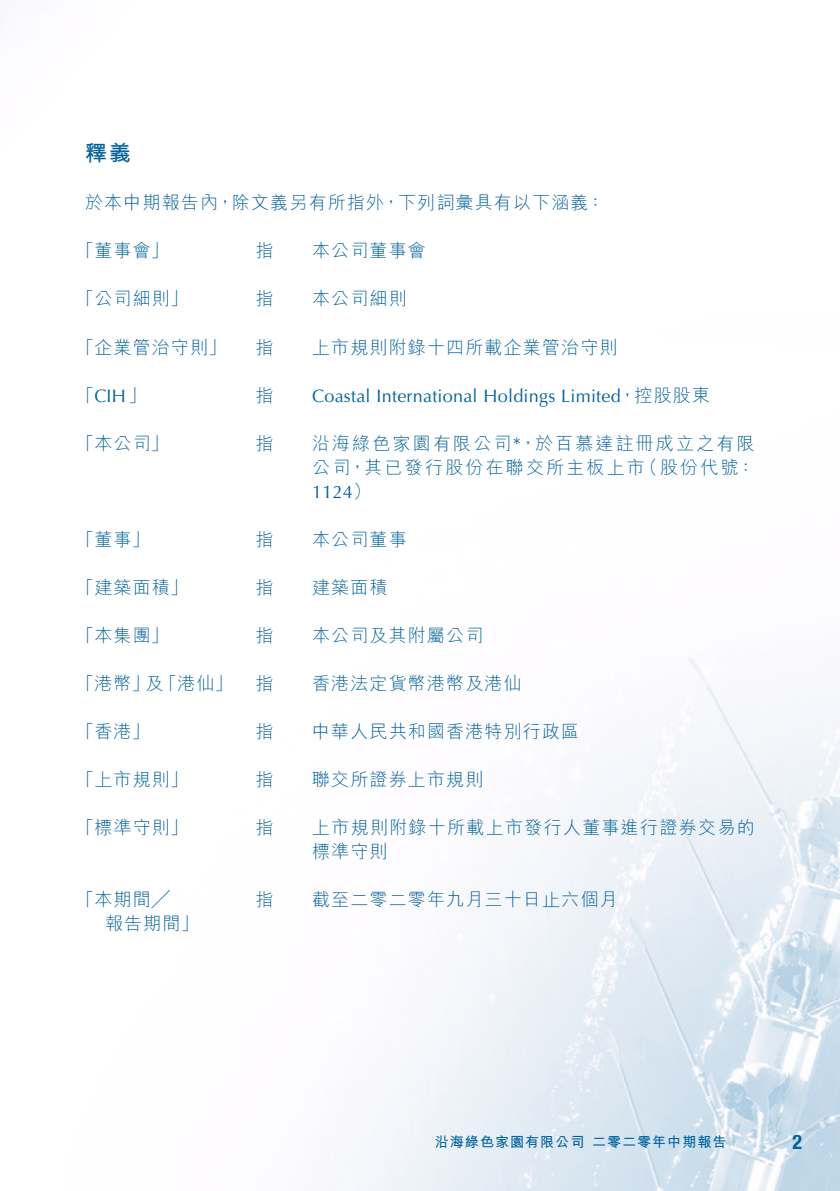
<style>
.page{position:relative;width:840px;height:1191px;background:#fff}
.page>*{position:absolute;margin:0;border:0;box-sizing:border-box;transform-origin:0 0}
.Heading_1{font:700 22px "M Hei HK";color:#00619c}
.t1{font:700 condensed 20px "Helvetica Neue LT Std";color:#00619c}
.Body_Text{font:300 18px/24px "M Hei HK";letter-spacing:.065em;color:#00619c}
.Body_Text-2{font:18px "Optima LT Std";letter-spacing:.015em;color:#00619c}
.Body_Text-3{font:300 18px/24px "M Hei HK";letter-spacing:.12em;color:#00619c}
.t2{font:700 14px "M Hei HK";letter-spacing:.075em;color:#00619c}
.s1{font-family:"M Hei HK";font-weight:300}
.s2{font-family:"Optima LT Std";font-weight:400}
</style>
<div class="page">
<img style="left:361px;top:657px;width:478px;height:534px">
<p class="Heading_1" style="left:85px;top:137px;width:47px">釋義</p>
<p class="Body_Text" style="left:85px;top:191px;width:520px">於本中期報告內，除文義另有所指外，下列詞彙具有以下涵義：</p>
<p class="Body_Text" style="left:312px;top:239px;width:115px">本公司董事會</p>
<p class="Body_Text" style="left:76px;top:239px;width:94px">「董事會」</p>
<p class="Body_Text" style="left:255px;top:239px;width:19px">指</p>
<p class="Body_Text" style="left:76px;top:287px;width:113px">「公司細則」</p>
<p class="Body_Text" style="left:255px;top:287px;width:19px">指</p>
<p class="Body_Text" style="left:312px;top:287px;width:96px">本公司細則</p>
<p class="Body_Text" style="left:76px;top:335px;width:152px">「企業管治守則」</p>
<p class="Body_Text" style="left:255px;top:335px;width:19px">指</p>
<p class="Body_Text" style="left:312px;top:335px;width:307px">上市規則附錄十四所載企業管治守則</p>
<p class="Body_Text-2" style="left:76px;top:385px;width:72px"><span class="s1">「</span>CIH<span class="s1">」</span></p>
<p class="Body_Text" style="left:255px;top:383px;width:19px">指</p>
<p class="Body_Text-2" style="left:312px;top:385px;width:399px">Coastal International Holdings Limited<span class="s1">，控股股東</span></p>
<p class="Body_Text" style="left:76px;top:431px;width:94px">「本公司」</p>
<p class="Body_Text" style="left:255px;top:431px;width:19px">指</p>
<p class="Body_Text-3" style="left:312px;top:431px;width:444px">沿海綠色家園有限公司，<span class="s2">*</span> 於百慕達註冊成立之有限</p>
<p class="Body_Text" style="left:76px;top:527px;width:75px">「董事」</p>
<p class="Body_Text" style="left:255px;top:527px;width:19px">指</p>
<p class="Body_Text" style="left:639px;top:455px;width:116px">（股份代號：</p>
<p class="Body_Text-3" style="left:312px;top:455px;width:334px">公司，其已發行股份在聯交所主板上市<br><span class="s2">1124</span>(</p>
<p class="Body_Text" style="left:312px;top:527px;width:96px">本公司董事</p>
<p class="Body_Text" style="left:76px;top:575px;width:113px">「建築面積」</p>
<p class="Body_Text" style="left:255px;top:575px;width:19px">指</p>
<p class="Body_Text" style="left:312px;top:575px;width:77px">建築面積</p>
<p class="Body_Text" style="left:76px;top:623px;width:94px">「本集團」</p>
<p class="Body_Text" style="left:255px;top:623px;width:19px">指</p>
<p class="Body_Text" style="left:312px;top:623px;width:173px">本公司及其附屬公司</p>
<p class="Body_Text" style="left:76px;top:671px;width:75px">「港幣」</p>
<p class="Body_Text" style="left:159px;top:671px;width:75px">「港仙」</p>
<p class="Body_Text" style="left:145px;top:671px;width:19px">及</p>
<p class="Body_Text" style="left:255px;top:671px;width:19px">指</p>
<p class="Body_Text" style="left:312px;top:671px;width:211px">香港法定貨幣港幣及港仙</p>
<p class="Body_Text" style="left:76px;top:719px;width:75px">「香港」</p>
<p class="Body_Text" style="left:255px;top:719px;width:19px">指</p>
<p class="Body_Text" style="left:312px;top:719px;width:268px">中華人民共和國香港特別行政區</p>
<p class="Body_Text" style="left:76px;top:767px;width:113px">「上市規則」</p>
<p class="Body_Text" style="left:255px;top:767px;width:19px">指</p>
<p class="Body_Text" style="left:312px;top:767px;width:173px">聯交所證券上市規則</p>
<p class="Body_Text" style="left:76px;top:815px;width:113px">「標準守則」</p>
<p class="Body_Text" style="left:255px;top:815px;width:19px">指</p>
<p class="Body_Text" style="left:312px;top:815px;width:444px">上市規則附錄十所載上市發行人董事進行證券交易的</p>
<p class="Body_Text" style="left:312px;top:839px;width:77px">標準守則</p>
<p class="Body_Text" style="left:105px;top:887px;width:95px;text-indent:-29px">「本期間╱<br>報告期間「</p>
<p class="Body_Text" style="left:312px;top:887px;width:307px">截至二零二零年九月三十日止六個月</p>
<p class="Body_Text" style="left:255px;top:887px;width:19px">指</p>
<p class="t2" style="left:434px;top:1131px;width:151px">沿海綠色家園有限公司</p>
<p class="t2" style="left:591px;top:1131px;width:136px">二零二零年中期報告</p>
<p class="t1" style="left:792px;top:1130px;width:11px">2</p>
</div>
